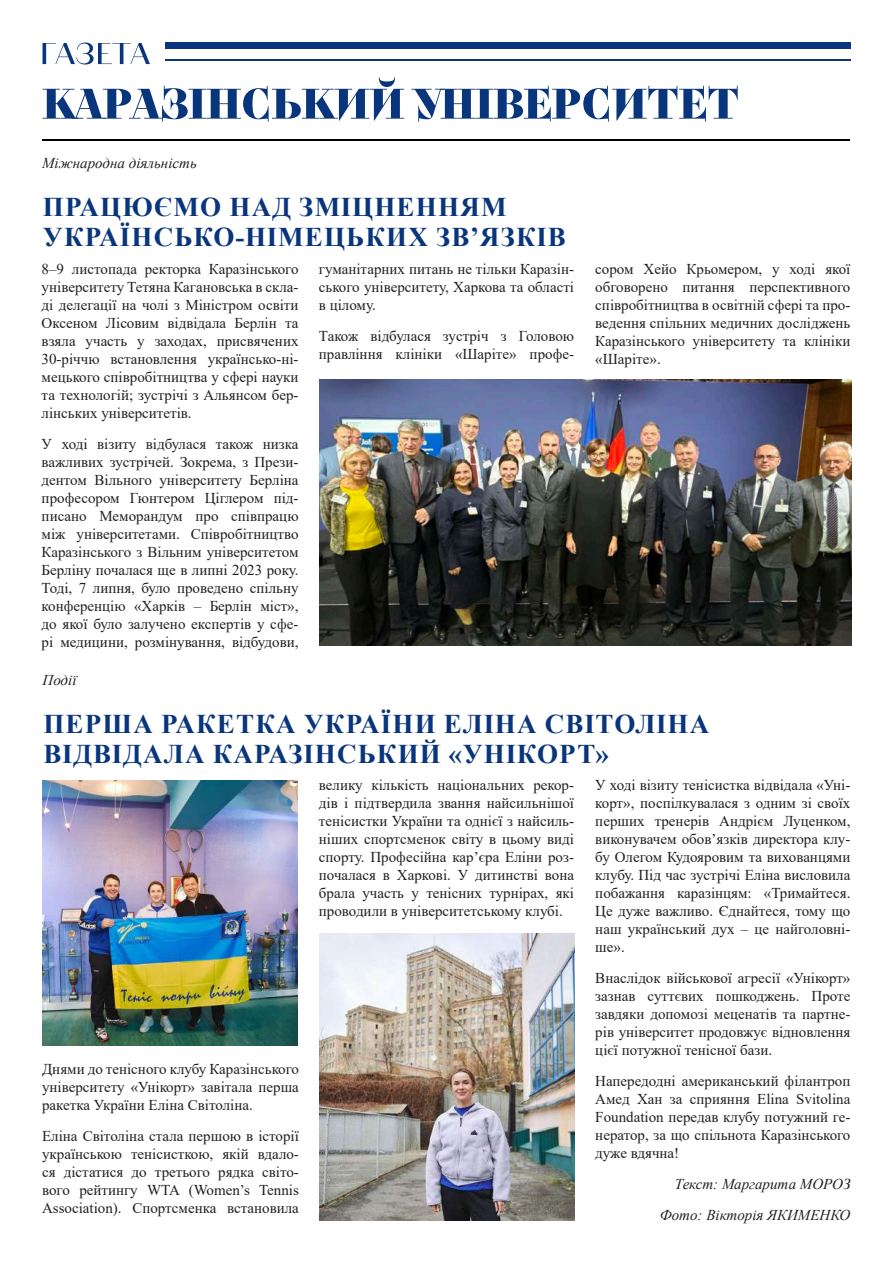
<style>
.page{position:relative;width:893px;height:1263px;background:#fff}
.page>*{position:absolute;margin:0;border:0;box-sizing:border-box;transform-origin:0 0}
.t1{font:700 27px/30px "Times New Roman";letter-spacing:.045em;color:#08357c}
.t2{font:15px/18px "Times New Roman";color:#231f20;text-align:justify}
.t3{font:italic 15px/30.8px "Times New Roman";color:#231f20;text-align:right}
</style>
<div class="page">
<svg style="left:43px;top:77px;width:361px;height:45px"></svg>
<svg style="left:411px;top:86px;width:327px;height:36px"></svg>
<hr style="left:43px;top:139px;width:807px;height:1px;background:#000">
<hr style="left:165px;top:60px;width:685px;height:1px;background:#08357c">
<div style="left:165px;top:43px;width:685px;height:6px;background:#08357c"></div>
<svg style="left:43px;top:43px;width:107px;height:22px"></svg>
<img style="left:43px;top:780px;width:255px;height:266px">
<img style="left:320px;top:933px;width:255px;height:287px">
<img style="left:320px;top:379px;width:531px;height:266px">
<p class="t3" style="left:42px;top:147px;width:156px">Міжнародна діяльність</p>
<h1 class="t1" style="left:43px;top:191px;width:524px">ПРАЦЮЄМО НАД ЗМІЦНЕННЯМ<br>УКРАЇНСЬКО-НІМЕЦЬКИХ ЗВʼЯЗКІВ</h1>
<p class="t2" style="left:42px;top:259px;width:258px">8–9 листопада ректорка Каразінського університету Тетяна Кагановська в скла&shy;ді делегації на чолі з Міністром освіти Оксеном Лісовим відвідала Берлін та взяла участь у заходах, присвячених 30-річчю встановлення українсько-ні&shy;мецького співробітництва у сфері науки та технологій; зустрічі з Альянсом бер&shy;лінських університетів.</p>
<p class="t2" style="left:42px;top:434px;width:258px">У ході візиту відбулася також низка важливих зустрічей. Зокрема, з Прези&shy;дентом Вільного університету Берліна професором Гюнтером Ціглером під&shy;писано Меморандум про співпрацю між університетами. Співробітництво Каразінського з Вільним університетом Берліну почалася ще в липні 2023 року.<br>Тоді, 7 липня, було проведено спільну конференцію «Харків – Берлін міст», до якої було залучено експертів у сфе&shy;рі медицини, розмінування, відбудови,</p>
<p class="t3" style="left:43px;top:664px;width:36px">Події</p>
<p class="t2" style="left:319px;top:259px;width:257px">гуманітарних питань не тільки Каразін&shy;ського університету, Харкова та області в цілому.</p>
<p class="t2" style="left:319px;top:326px;width:257px">Також відбулася зустріч з Головою правління клініки «Шаріте» профе-</p>
<p class="t2" style="left:595px;top:259px;width:257px">сором Хейо Крьомером, у ході якої обговорено питання перспективного співробітництва в освітній сфері та про&shy;ведення спільних медичних досліджень Каразінського університету та клініки «Шаріте».</p>
<h1 class="t1" style="left:43px;top:708px;width:667px">ПЕРША РАКЕТКА УКРАЇНИ ЕЛІНА СВІТОЛІНА<br>ВІДВІДАЛА КАРАЗІНСЬКИЙ «УНІКОРТ»</h1>
<p class="t2" style="left:42px;top:1059px;width:258px">Днями до тенісного клубу Каразінського університету «Унікорт» завітала перша ракетка України Еліна Світоліна.</p>
<p class="t2" style="left:42px;top:1126px;width:258px">Еліна Світоліна стала першою в історії українською тенісисткою, якій вдало&shy;ся дістатися до третього рядка світо&shy;вого рейтингу WTA (Women’s Tennis Association). Спортсменка встановила</p>
<p class="t2" style="left:319px;top:776px;width:257px">велику кількість національних рекор&shy;дів і підтвердила звання найсильнішої тенісистки України та однієї з найсиль&shy;ніших спортсменок світу в цьому виді спорту. Професійна кар’єра Еліни роз&shy;почалася в Харкові. У дитинстві вона брала участь у тенісних турнірах, які проводили в університетському клубі.</p>
<p class="t2" style="left:595px;top:776px;width:257px">У ході візиту тенісистка відвідала «Уні&shy;корт», поспілкувалася з одним зі своїх перших тренерів Андрієм Луценком, виконувачем обов’язків директора клу&shy;бу Олегом Кудояровим та вихованцями клубу. Під час зустрічі Еліна висловила побажання каразінцям: «Тримайтеся.<br>Це дуже важливо. Єднайтеся, тому що наш український дух – це найголовні&shy;ше».</p>
<p class="t2" style="left:595px;top:969px;width:257px">Внаслідок військової агресії «Унікорт» зазнав суттєвих пошкоджень. Проте завдяки допомозі меценатів та партне&shy;рів університет продовжує відновлення цієї потужної тенісної бази.</p>
<p class="t2" style="left:595px;top:1071px;width:257px">Напередодні американський філантроп Амед Хан за сприяння Elina Svitolina Foundation передав клубу потужний ге&shy;нератор, за що спільнота Каразінського дуже вдячна!</p>
<p class="t3" style="left:660px;top:1168px;width:192px">Текст: Маргарита МОРОЗ<br>Фото: Вікторія ЯКИМЕНКО</p>
</div>
